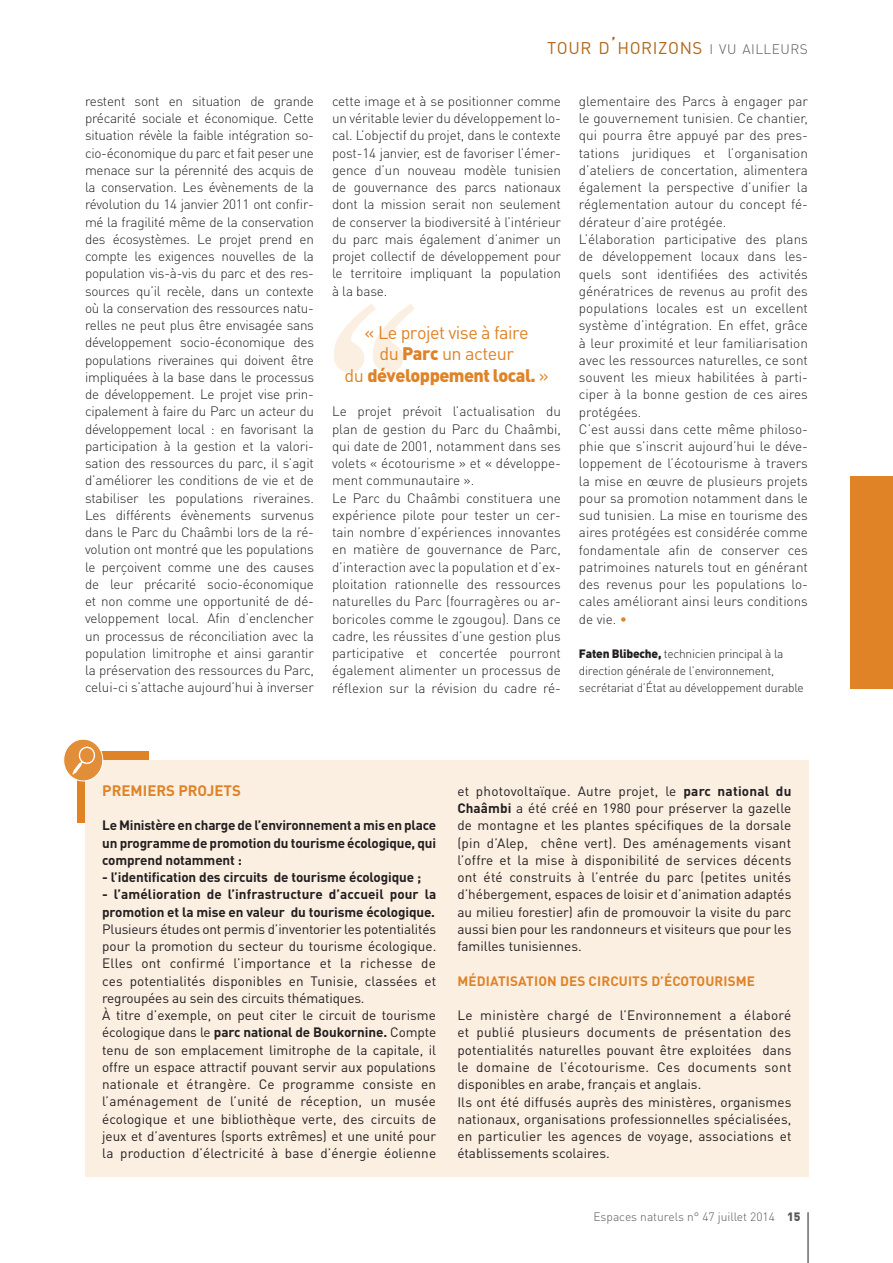
<style>
.page{position:relative;width:893px;height:1263px;background:#fff}
.page>*{position:absolute;margin:0;border:0;box-sizing:border-box;transform-origin:0 0}
.t1{font:18px/21.6px "DIN Pro";letter-spacing:-.03em;color:#df8326;text-align:center}
.t2{font:16.8px "DIN Pro";letter-spacing:.035em;color:#af671a}
.t3{font:700 15px "DIN Pro";color:#df8326}
.t4{font:300 13.5px/17.2px "DIN Pro";color:#231f20;text-align:justify}
.t5{font:13.5px/17.2px "DIN Pro";letter-spacing:.005em;color:#231f20}
.t6{font:700 13.5px/17.2px "DIN Pro";letter-spacing:-.01em;color:#231f20;text-align:justify}
.t7{font:700 13.5px "DIN Pro";letter-spacing:.01em;color:#df8326}
.t8{font:300 12px/17.2px "DIN Pro";letter-spacing:-.02em;color:#231f20}
.t9{font:300 12px "DIN Pro";color:#57585a}
.s1{font-size:24px}
.s2{font-weight:300;font-size:13.65px;color:#57585a}
.s3{font-weight:900}
.s4{color:#df8326}
.s5{font-weight:700}
</style>
<div class="page">
<hr style="left:808px;top:1212px;width:1px;height:51px;background:#231f20">
<div style="left:850px;top:476px;width:43px;height:213px;background:#df8326"></div>
<div style="left:77px;top:752px;width:72px;height:71px;background:#df8326"></div>
<div style="left:85px;top:760px;width:723px;height:417px;background:#fbefe2"></div>
<svg style="left:63px;top:739px;width:41px;height:43px"></svg>
<svg style="left:334px;top:304px;width:81px;height:69px"></svg>
<p class="t2" style="left:547px;top:37px;width:262px">TOUR D<span class="s1">’</span>HORIZONS <span class="s2">I VU AILLEURS</span></p>
<p class="t4" style="left:85px;top:92px;width:230px">restent sont en situation de grande précarité sociale et économique. Cette situation révèle la faible intégration so&shy;cio-économique du parc et fait peser une menace sur la pérennité des acquis de la conservation. Les évènements de la révolution du 14 janvier 2011 ont confir&shy;mé la fragilité même de la conservation des écosystèmes. Le projet prend en compte les exigences nouvelles de la population vis-à-vis du parc et des res&shy;sources qu’il recèle, dans un contexte où la conservation des ressources natu&shy;relles ne peut plus être envisagée sans développement socio-économique des populations riveraines qui doivent être impliquées à la base dans le processus de développement. Le projet vise prin&shy;cipalement à faire du Parc un acteur du développement local : en favorisant la participation à la gestion et la valori&shy;sation des ressources du parc, il s’agit d’améliorer les conditions de vie et de stabiliser les populations riveraines.<br>Les différents évènements survenus dans le Parc du Chaâmbi lors de la ré&shy;volution ont montré que les populations le perçoivent comme une des causes de leur précarité socio-économique et non comme une opportunité de dé&shy;veloppement local. Afin d’enclencher un processus de réconciliation avec la population limitrophe et ainsi garantir la préservation des ressources du Parc, celui-ci s’attache aujourd’hui à inverser</p>
<p class="t4" style="left:332px;top:92px;width:230px">cette image et à se positionner comme un véritable levier du développement lo&shy;cal. L’objectif du projet, dans le contexte post-14 janvier, est de favoriser l’émer&shy;gence d’un nouveau modèle tunisien de gouvernance des parcs nationaux dont la mission serait non seulement de conserver la biodiversité à l’intérieur du parc mais également d’animer un projet collectif de développement pour le territoire impliquant la population à la base.</p>
<h1 class="t1" style="left:345px;top:321px;width:206px">« Le projet vise à faire<br>du <span class="s3">Parc</span> un acteur<br>du <span class="s3">développement local.</span> »</h1>
<p class="t4" style="left:332px;top:402px;width:230px;text-align:left">Le projet prévoit l’actualisation du plan de gestion du Parc du Chaâmbi, qui date de 2001, notamment dans ses volets « écotourisme » et « développe&shy;ment communautaire ».<br>Le Parc du Chaâmbi constituera une expérience pilote pour tester un cer&shy;tain nombre d’expériences innovantes en matière de gouvernance de Parc, d’interaction avec la population et d’ex&shy;ploitation rationnelle des ressources naturelles du Parc (fourragères ou ar&shy;boricoles comme le zgougou). Dans ce cadre, les réussites d’une gestion plus participative et concertée pourront également alimenter un processus de réflexion sur la révision du cadre ré-</p>
<p class="t4" style="left:579px;top:92px;width:230px;text-align:left">glementaire des Parcs à engager par le gouvernement tunisien. Ce chantier, qui pourra être appuyé par des pres&shy;tations juridiques et l’organisation d’ateliers de concertation, alimentera également la perspective d’unifier la réglementation autour du concept fé&shy;dérateur d’aire protégée.<br>L’élaboration participative des plans de développement locaux dans les&shy;quels sont identifiées des activités génératrices de revenus au profit des populations locales est un excellent système d’intégration. En effet, grâce à leur proximité et leur familiarisation avec les ressources naturelles, ce sont souvent les mieux habilitées à parti&shy;ciper à la bonne gestion de ces aires protégées.<br>C’est aussi dans cette même philoso&shy;phie que s’inscrit aujourd’hui le déve&shy;loppement de l’écotourisme à travers la mise en œuvre de plusieurs projets pour sa promotion notamment dans le sud tunisien. La mise en tourisme des aires protégées est considérée comme fondamentale afin de conserver ces patrimoines naturels tout en générant des revenus pour les populations lo&shy;cales améliorant ainsi leurs conditions de vie. <span class="s4">•</span></p>
<p class="t8" style="left:579px;top:644px;width:226px"><span class="s3">Faten Blibeche,</span> technicien principal à la direction générale de l’environnement, secrétariat d’état au développement durable</p>
<p class="t3" style="left:102px;top:780px;width:140px">premiers proj ets</p>
<p class="t6" style="left:102px;top:816px;width:335px">Le M inistère en charge de l’environnement a mis en place un programme de promotion du tourisme écologique, qui comprend notamment :</p>
<p class="t6" style="left:102px;top:868px;width:321px">- l’identification des circuits de tourisme écologique ;</p>
<p class="t6" style="left:102px;top:885px;width:336px">- l’amélioration de l’infrastructure d’accueil pour la promotion et la mise en valeur du tourisme écologique.</p>
<p class="t5" style="left:102px;top:920px;width:336px">Plusieurs études ont permis d’inventorier les potentialités pour la promotion du secteur du tourisme écologique.<br>Elles ont confirmé l’importance et la richesse de ces potentialités disponibles en Tunisie, classées et regroupées au sein des circuits thématiques.<br>à titre d’exemple, on peut citer le circuit de tourisme écologique dans le <span class="s5">parc national de Boukornine.</span> Compte tenu de son emplacement limitrophe de la capitale, il offre un espace attractif pouvant servir aux populations nationale et étrangère. Ce programme consiste en l’aménagement de l’unité de réception, un musée écologique et une bibliothèque verte, des circuits de jeux et d’aventures (sports extrêmes) et une unité pour la production d’électricité à base d’énergie éolienne</p>
<p class="t5" style="left:457px;top:782px;width:335px;text-align:justify">et photovoltaïque. Autre projet, le <span class="s5">parc national du Chaâmbi</span> a été créé en 1980 pour préserver la gazelle de montagne et les plantes spécifiques de la dorsale (pin d’Alep, chêne vert). Des aménagements visant l’offre et la mise à disponibilité de services décents ont été construits à l’entrée du parc (petites unités d’hébergement, espaces de loisir et d’animation adaptés au milieu forestier) afin de promouvoir la visite du parc aussi bien pour les randonneurs et visiteurs que pour les familles tunisiennes.</p>
<p class="t7" style="left:457px;top:972px;width:299px">Médiatisation des circuits d’écotourisme</p>
<p class="t5" style="left:457px;top:1006px;width:336px">Le ministère chargé de l’Environnement a élaboré et publié plusieurs documents de présentation des potentialités naturelles pouvant être exploitées dans le domaine de l’écotourisme. Ces documents sont disponibles en arabe, français et anglais.<br>Ils ont été diffusés auprès des ministères, organismes nationaux, organisations professionnelles spécialisées, en particulier les agences de voyage, associations et établissements scolaires.</p>
<p class="t9" style="left:593px;top:1208px;width:209px">Espaces naturels n° 47 juillet 2014 <span class="s3">15</span></p>
</div>
